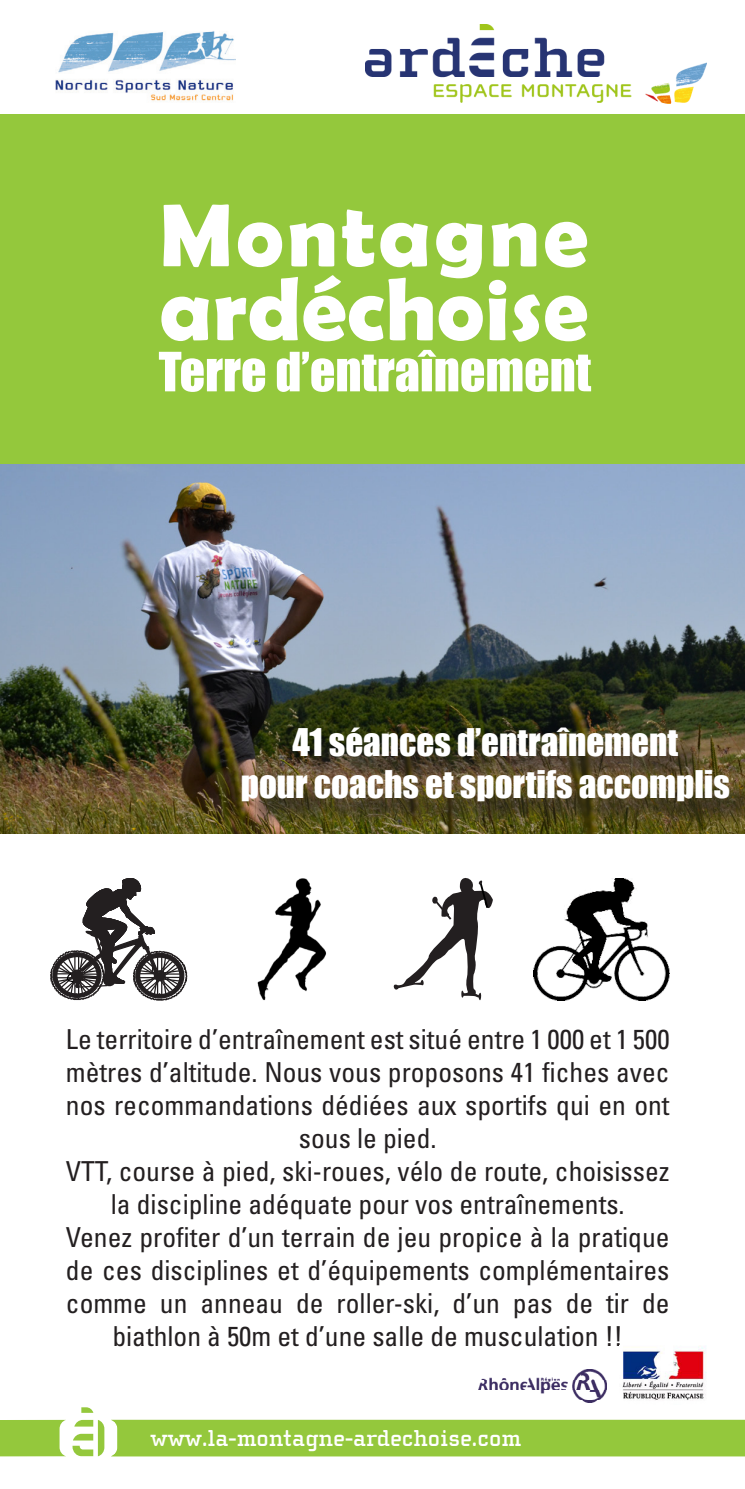
<style>
.page{position:relative;width:745px;height:1489px;background:#fff}
.page>*{position:absolute;margin:0;border:0;box-sizing:border-box;transform-origin:0 0}
.t1{font:50px "Impact";color:#fff}
.Blanc_gras{font:35px "Impact";color:#fff}
.univers{font:condensed 27.5px/33px "Univers";color:#231f20;text-align:center}
.t2{font:700 23.75px "Cholla Slab OT";color:#fff;scale:.96 1}
</style>
<div class="page">
<div style="left:0;top:0;width:744px;height:465px;background:#94c83c"></div>
<div style="left:0;top:0;width:744px;height:114px;background:#fff"></div>
<img style="left:365px;top:24px;width:341px;height:79px">
<img style="left:56px;top:31px;width:179px;height:70px">
<img style="left:478px;top:1369px;width:128px;height:32px">
<img style="left:622px;top:1346px;width:84px;height:54px">
<svg style="left:393px;top:878px;width:99px;height:123px"></svg>
<img style="left:533px;top:878px;width:136px;height:122px">
<img style="left:257px;top:878px;width:70px;height:123px">
<div style="left:111px;top:1419px;width:633px;height:36px;background:#94c83c"></div>
<svg style="left:0;top:1419px;width:66px;height:37px;background:#9fcd51"></svg>
<svg style="left:81px;top:1407px;width:12px;height:5px"></svg>
<svg style="left:72px;top:1419px;width:32px;height:37px"></svg>
<svg style="left:491px;top:223px;width:45px;height:43px"></svg>
<svg style="left:545px;top:222px;width:41px;height:45px"></svg>
<svg style="left:161px;top:204px;width:321px;height:137px"></svg>
<svg style="left:488px;top:280px;width:18px;height:60px"></svg>
<svg style="left:512px;top:294px;width:74px;height:47px"></svg>
<svg style="left:50px;top:878px;width:138px;height:123px"></svg>
<img style="left:0;top:465px;width:744px;height:368px">
<div style="left:245px;top:732px;width:499px;height:100px;background:#231f20;opacity:.75"></div>
<p class="t1" style="left:158px;top:333px;width:433px">Terre d’entraînement</p>
<p class="Blanc_gras" style="left:292px;top:715px;width:387px">41 séances d’entraînement</p>
<p class="Blanc_gras" style="left:241px;top:757px;width:490px">pour coachs et sportifs accomplis</p>
<p class="univers" style="left:66px;top:1022px;width:604px">Le territoire d’entraînement est situé entre 1 000 et 1 500 mètres d’altitude. Nous vous proposons 41 fiches avec nos recommandations dédiées aux sportifs qui en ont sous le pied.</p>
<p class="univers" style="left:66px;top:1154px;width:604px">VTT, course à pied, ski-roues, vélo de route, choisissez la discipline adéquate pour vos entraînements.</p>
<p class="univers" style="left:66px;top:1220px;width:605px">Venez profiter d’un terrain de jeu propice à la pratique de ces disciplines et d’équipements complémentaires comme un anneau de roller-ski, d’un pas de tir de biathlon à 50m et d’une salle de musculation !!</p>
<p class="t2" style="left:150px;top:1424px;width:387px">www.la-montagne-ardechoise.com</p>
</div>
